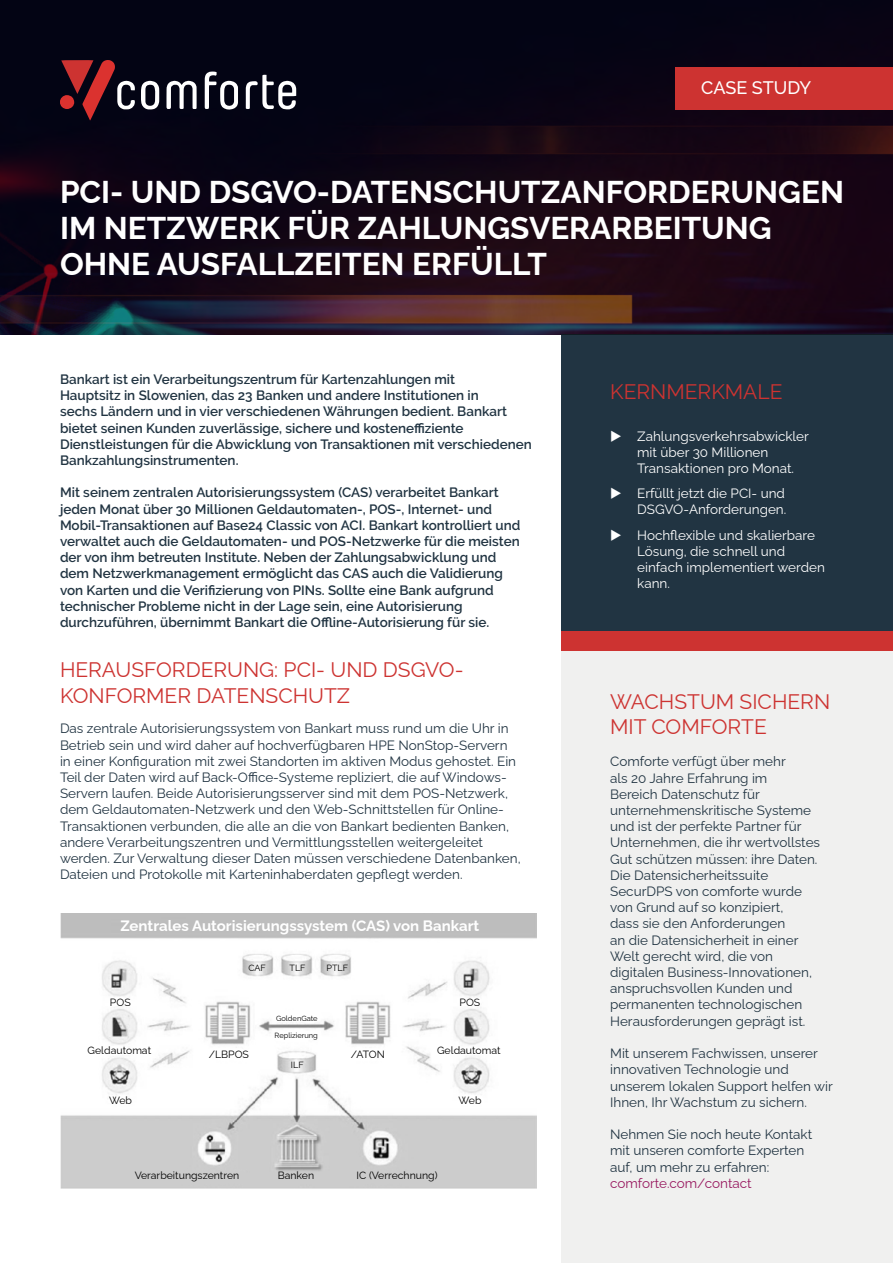
<style>
.page{position:relative;width:893px;height:1263px;background:#fff}
.page>*{position:absolute;margin:0;border:0;box-sizing:border-box;transform-origin:0 0}
.t1{font:700 31.5px/36px "Raleway";color:#fff}
.t2{font:21px/25.2px "Raleway";color:#cd3331}
.t3{font:500 18px "Raleway";color:#fff}
.t4{font:700 15px "Raleway";color:#fff}
.t5{font:13.5px/16.2px "Raleway";color:#213442}
.t6{font:600 13.5px/16.2px "Raleway";color:#213442}
.t7{font:13.5px/16.2px "Raleway";color:#fff}
.t8{font:13.5px "Raleway";color:#981a60}
.t9{font:10.5px "Raleway";color:#000}
.t10{font:9px "Raleway";color:#000}
.t11{font:7.5px "Raleway";color:#000}
</style>
<div class="page">
<div style="left:562px;top:334px;width:331px;height:297px;background:#213442"></div>
<div style="left:562px;top:631px;width:331px;height:20px;background:#cd3331"></div>
<div style="left:562px;top:651px;width:331px;height:612px;background:#f0f0ef"></div>
<svg style="left:0;top:0;width:893px;height:334px;background:#130817"></svg>
<svg style="left:166px;top:81px;width:31px;height:28px"></svg>
<svg style="left:205px;top:72px;width:33px;height:38px"></svg>
<svg style="left:60px;top:60px;width:99px;height:61px;background:#4b232e"></svg>
<svg style="left:246px;top:74px;width:50px;height:35px"></svg>
<div style="left:675px;top:67px;width:218px;height:42px;background:#cd3331"></div>
<img style="left:60px;top:914px;width:477px;height:275px">
<h3 class="t3" style="left:701px;top:78px;width:111px">CASE STUDY</h3>
<h1 class="t1" style="left:60px;top:170px;width:786px">PCI- UND DSGVO-DATENSCHUTZANFORDERUNGEN<br>IM NETZWERK FÜR ZAHLUNGSVERARBEITUNG<br>OHNE AUSFALLZEITEN ERFÜLLT</h1>
<p class="t6" style="left:60px;top:371px;width:473px">Bankart ist ein Verarbeitungszentrum für Kartenzahlungen mit<br>Hauptsitz in Slowenien, das 23 Banken und andere Institutionen in<br>sechs Ländern und in vier verschiedenen Währungen bedient. Bankart bietet seinen Kunden zuverlässige, sichere und kosteneffiziente Dienstleistungen für die Abwicklung von Transaktionen mit verschiedenen Bankzahlungsinstrumenten.</p>
<p class="t6" style="left:60px;top:485px;width:462px">Mit seinem zentralen Autorisierungssystem (CAS) verarbeitet Bankart jeden Monat über 30 Millionen Geldautomaten-, POS-, Internet- und Mobil-Transaktionen auf Base24 Classic von ACI. Bankart kontrolliert und verwaltet auch die Geldautomaten- und POS-Netzwerke für die meisten der von ihm betreuten Institute. Neben der Zahlungsabwicklung und dem Netzwerkmanagement ermöglicht das CAS auch die Validierung von Karten und die Verifizierung von PINs. Sollte eine Bank aufgrund technischer Probleme nicht in der Lage sein, eine Autorisierung durchzuführen, übernimmt Bankart die Offline-Autorisierung für sie.</p>
<h2 class="t2" style="left:60px;top:655px;width:405px">HERAUSFORDERUNG: PCI- UND DSGVO-<br>KONFORMER DATENSCHUTZ</h2>
<p class="t5" style="left:60px;top:719px;width:462px">Das zentrale Autorisierungssystem von Bankart muss rund um die Uhr in Betrieb sein und wird daher auf hochverfügbaren HPE NonStop-Servern in einer Konfiguration mit zwei Standorten im aktiven Modus gehostet. Ein Teil der Daten wird auf Back-Office-Systeme repliziert, die auf Windows-Servern laufen. Beide Autorisierungsserver sind mit dem POS-Netzwerk, dem Geldautomaten-Netzwerk und den Web-Schnittstellen für Online-Transaktionen verbunden, die alle an die von Bankart bedienten Banken, andere Verarbeitungszentren und Vermittlungsstellen weitergeleitet werden. Zur Verwaltung dieser Daten müssen verschiedene Datenbanken, Dateien und Protokolle mit Karteninhaberdaten gepflegt werden.</p>
<p class="t4" style="left:120px;top:914px;width:360px">Zentrales Autorisierungssystem (CAS) von Bankart</p>
<p class="t10" style="left:248px;top:960px;width:19px">CAF</p>
<p class="t10" style="left:290px;top:961px;width:18px">TLF</p>
<p class="t10" style="left:326px;top:960px;width:23px">PTLF</p>
<p class="t9" style="left:110px;top:994px;width:22px">POS</p>
<p class="t9" style="left:459px;top:994px;width:22px">POS</p>
<p class="t11" style="left:276px;top:1013px;width:43px">GoldenGate</p>
<p class="t11" style="left:275px;top:1029px;width:45px">Replizierung</p>
<p class="t9" style="left:88px;top:1042px;width:65px">Geldautomat</p>
<p class="t9" style="left:437px;top:1042px;width:65px">Geldautomat</p>
<p class="t9" style="left:209px;top:1046px;width:42px">/LBPOS</p>
<p class="t9" style="left:351px;top:1045px;width:36px">/ATON</p>
<p class="t10" style="left:291px;top:1058px;width:14px">ILF</p>
<p class="t9" style="left:109px;top:1092px;width:24px">Web</p>
<p class="t9" style="left:459px;top:1092px;width:24px">Web</p>
<p class="t9" style="left:135px;top:1167px;width:106px">Verarbeitungszentren</p>
<p class="t9" style="left:278px;top:1167px;width:38px">Banken</p>
<p class="t9" style="left:357px;top:1167px;width:82px">IC (Verrechnung)</p>
<h2 class="t2" style="left:610px;top:377px;width:174px">KERNMERKMALE</h2>
<p class="t7" style="left:637px;top:426px;width:173px">Zahlungsverkehrsabwickler mit über 30 Millionen<br>Transaktionen pro Monat.</p>
<p class="t7" style="left:637px;top:484px;width:151px">Erfüllt jetzt die PCI- und<br>DSGVO-Anforderungen.</p>
<p class="t7" style="left:637px;top:525px;width:189px">Hochflexible und skalierbare<br>Lösung, die schnell und einfach implementiert werden kann.</p>
<h2 class="t2" style="left:610px;top:686px;width:221px">WACHSTUM SICHERN<br>MIT COMFORTE</h2>
<p class="t5" style="left:610px;top:752px;width:211px">Comforte verfügt über mehr<br>als 20 Jahre Erfahrung im<br>Bereich Datenschutz für unternehmenskritische Systeme und ist der perfekte Partner für<br>Unternehmen, die ihr wertvollstes<br>Gut schützen müssen: ihre Daten.<br>Die Datensicherheitssuite<br>SecurDPS von comforte wurde von Grund auf so konzipiert,<br>dass sie den Anforderungen<br>an die Datensicherheit in einer<br>Welt gerecht wird, die von digitalen Business-Innovationen, anspruchsvollen Kunden und permanenten technologischen<br>Herausforderungen geprägt ist.</p>
<p class="t5" style="left:610px;top:1044px;width:224px">Mit unserem Fachwissen, unserer innovativen Technologie und unserem lokalen Support helfen wir<br>Ihnen, Ihr Wachstum zu sichern.</p>
<p class="t5" style="left:610px;top:1125px;width:204px">Nehmen Sie noch heute Kontakt mit unseren comforte Experten auf, um mehr zu erfahren:</p>
<p class="t8" style="left:610px;top:1172px;width:143px">comforte.com/contact</p>
</div>
